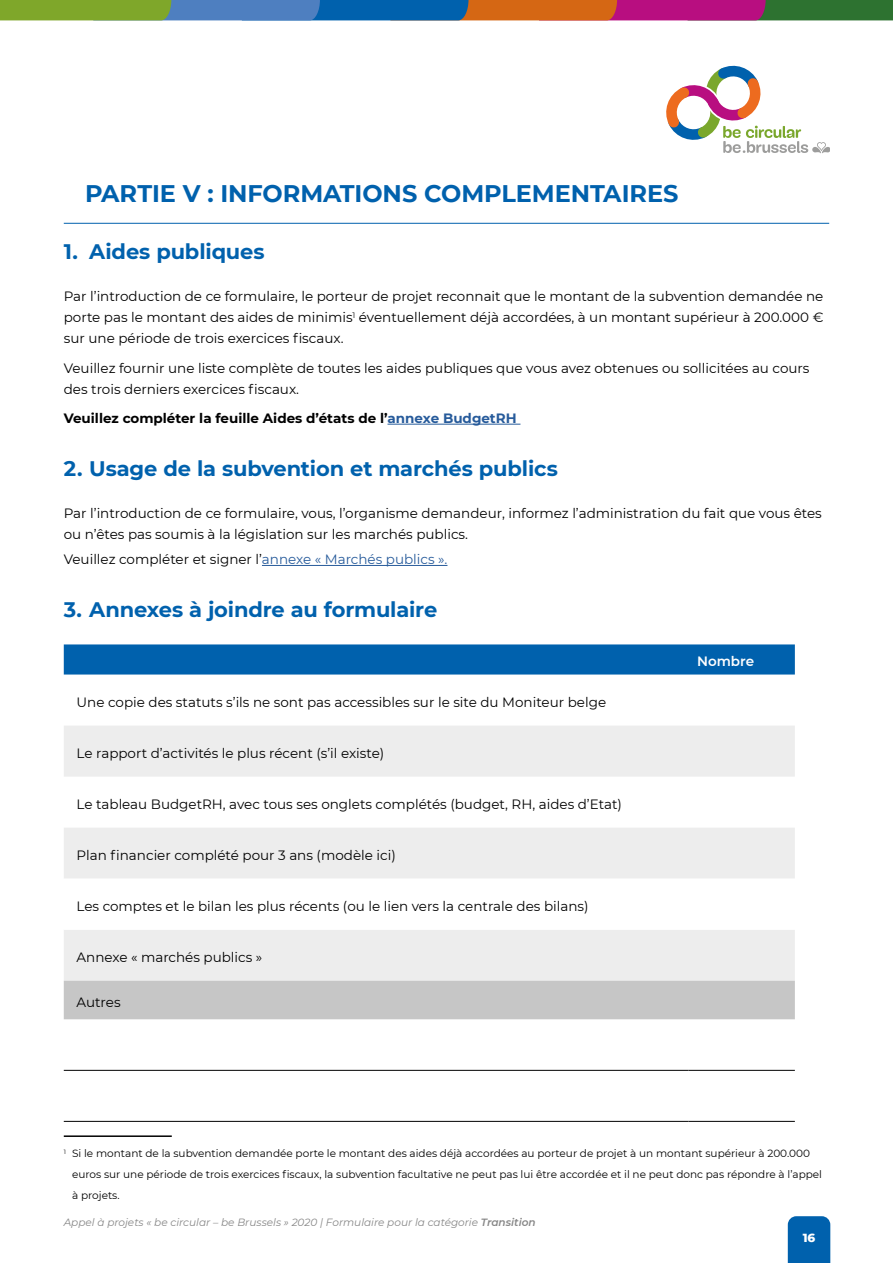
<style>
.page{position:relative;width:893px;height:1263px;background:#fff}
.page>*{position:absolute;margin:0;border:0;box-sizing:border-box;transform-origin:0 0}
.t1{font:700 24px "Montserrat";letter-spacing:-.005em;color:#0061ad}
.t2{font:700 21px "Montserrat";letter-spacing:-.01em;color:#0061ad}
.t3{font:13.5px/21px "Montserrat";color:#000}
.t4{font:700 13.5px "Montserrat";color:#000}
.t5{font:600 13.5px "Montserrat";color:#fff}
.t6{font:800 12px "Montserrat";color:#fff}
.t7{font:10.5px/21px "Montserrat";color:#000}
.t8{font:italic 10.5px "Montserrat";color:#878787}
.s1{color:#275b9b}
.s2{font-weight:600}
</style>
<div class="page">
<svg style="left:0;top:0;width:893px;height:20px;background:#6d6864"></svg>
<div style="left:788px;top:1216px;width:42px;height:47px;background:#0061ad"></div>
<hr style="left:64px;top:223px;width:765px;height:1px;background:#0061ad">
<hr style="left:387px;top:424px;width:133px;height:1px;background:#275b9b">
<hr style="left:262px;top:565px;width:185px;height:1px;background:#275b9b">
<div style="left:64px;top:644px;width:731px;height:30px;background:#0061ad"></div>
<svg style="left:64px;top:726px;width:731px;height:255px;fill:#ededed"></svg>
<svg style="left:64px;top:879px;width:731px;height:51px"></svg>
<div style="left:64px;top:981px;width:731px;height:38px;background:#c6c6c6"></div>
<hr style="left:64px;top:1070px;width:625px;height:1px;background:#000">
<hr style="left:689px;top:1070px;width:106px;height:1px;background:#000">
<hr style="left:64px;top:1121px;width:625px;height:1px;background:#000">
<hr style="left:689px;top:1121px;width:106px;height:1px;background:#000">
<hr style="left:64px;top:1135px;width:108px;height:2px;background:#000">
<svg style="left:666px;top:65px;width:163px;height:88px"></svg>
<h1 class="t1" style="left:85px;top:176px;width:595px">PARTIE V : INFORMATIONS COMPLEMENTAIRES</h1>
<h2 class="t2" style="left:64px;top:236px;width:202px">1. Aides publiques</h2>
<p class="t3" style="left:64px;top:285px;width:761px;text-align:justify">Par l’introduction de ce formulaire, le porteur de projet reconnait que le montant de la subvention demandée ne porte pas le montant des aides de minimis<sup>1</sup> éventuellement déjà accordées, à un montant supérieur à 200.000 € sur une période de trois exercices fiscaux.</p>
<p class="t3" style="left:64px;top:357px;width:747px">Veuillez fournir une liste complète de toutes les aides publiques que vous avez obtenues ou sollicitées au cours des trois derniers exercices fiscaux.</p>
<p class="t4" style="left:64px;top:409px;width:454px">Veuillez compléter la feuille Aides d’états de l’<span class="s1">annexe BudgetRH</span></p>
<h2 class="t2" style="left:64px;top:453px;width:496px">2. Usage de la subvention et marchés publics</h2>
<p class="t3" style="left:64px;top:502px;width:760px">Par l’introduction de ce formulaire, vous, l’organisme demandeur, informez l’administration du fait que vous êtes ou n’êtes pas soumis à la législation sur les marchés publics.</p>
<p class="t3" style="left:64px;top:549px;width:385px">Veuillez compléter et signer l’<span class="s1">annexe « Marchés publics ».</span></p>
<h2 class="t2" style="left:64px;top:595px;width:375px">3. Annexes à joindre au formulaire</h2>
<p class="t5" style="left:697px;top:652px;width:59px">Nombre</p>
<p class="t3" style="left:77px;top:691px;width:531px">Une copie des statuts s’ils ne sont pas accessibles sur le site du Moniteur belge</p>
<p class="t3" style="left:77px;top:742px;width:309px">Le rapport d’activités le plus récent (s’il existe)</p>
<p class="t3" style="left:77px;top:793px;width:547px">Le tableau BudgetRH, avec tous ses onglets complétés (budget, RH, aides d’Etat)</p>
<p class="t3" style="left:77px;top:844px;width:321px">Plan financier complété pour 3 ans (modèle ici)</p>
<p class="t3" style="left:77px;top:895px;width:514px">Les comptes et le bilan les plus récents (ou le lien vers la centrale des bilans)</p>
<p class="t3" style="left:77px;top:946px;width:187px">Annexe « marchés publics »</p>
<p class="t3" style="left:77px;top:991px;width:46px">Autres</p>
<p class="t7" style="left:72px;top:1142px;width:751px;text-indent:-8px"><sup>1</sup> Si le montant de la subvention demandée porte le montant des aides déjà accordées au porteur de projet à un montant supérieur à 200.000 euros sur une période de trois exercices fiscaux, la subvention facultative ne peut pas lui être accordée et il ne peut donc pas répondre à l’appel à projets.</p>
<p class="t8" style="left:64px;top:1215px;width:473px">Appel à projets « be circular – be Brussels » 2020 | Formulaire pour la catégorie <span class="s2">Transition</span></p>
<p class="t6" style="left:803px;top:1229px;width:14px">16</p>
</div>
